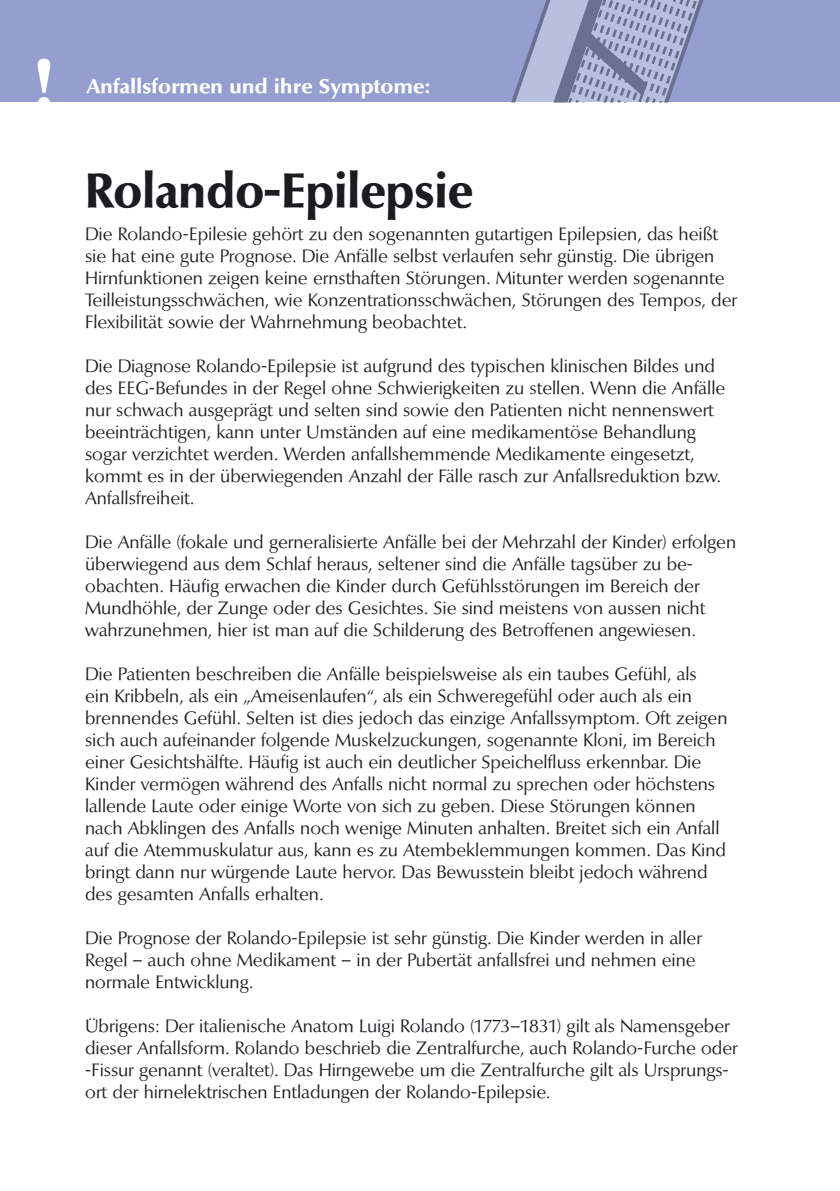
<style>
.page{position:relative;width:840px;height:1191px;background:#fff}
.page>*{position:absolute;margin:0;border:0;box-sizing:border-box;transform-origin:0 0}
.t1{font:900 72px "Optima BQ";color:#fff}
.t2{font:700 48px "Optima BQ";color:#1b1c20}
.t3{font:700 20px "Optima BQ";letter-spacing:.01em;color:#fff;scale:1.08 1}
.t4{font:18px/22px "Optima BQ";color:#1b1c20}
</style>
<div class="page">
<div style="left:0;top:0;width:839px;height:102px;background:#949ecf"></div>
<svg style="left:511px;top:0;width:193px;height:103px"></svg>
<hr style="left:839px;top:1148px;width:1px;height:43px;background:#949ecf">
<h1 class="t1" style="left:32px;top:43px;width:23px">!</h1>
<p class="t3" style="left:86px;top:75px;width:320px">Anfallsformen und ihre Symptome:</p>
<h2 class="t2" style="left:85px;top:163px;width:388px">Rolando-Epilepsie</h2>
<p class="t4" style="left:85px;top:223px;width:653px">Die Rolando-Epilesie gehört zu den sogenannten gutartigen Epilepsien, das heißt sie hat eine gute Prognose. Die Anfälle selbst verlaufen sehr günstig. Die übrigen Hirnfunktionen zeigen keine ernsthaften Störungen. Mitunter werden sogenannte Teilleistungsschwächen, wie Konzentrationsschwächen, Störungen des Tempos, der Flexibilität sowie der Wahrnehmung beobachtet.</p>
<p class="t4" style="left:85px;top:355px;width:641px">Die Diagnose Rolando-Epilepsie ist aufgrund des typischen klinischen Bildes und des EEG-Befundes in der Regel ohne Schwierigkeiten zu stellen. Wenn die Anfälle nur schwach ausgeprägt und selten sind sowie den Patienten nicht nennenswert beeinträchtigen, kann unter Umständen auf eine medikamentöse Behandlung sogar verzichtet werden. Werden anfallshemmende Medikamente eingesetzt, kommt es in der überwiegenden Anzahl der Fälle rasch zur Anfallsreduktion bzw.<br>Anfallsfreiheit.</p>
<p class="t4" style="left:85px;top:531px;width:652px">Die Anfälle (fokale und gerneralisierte Anfälle bei der Mehrzahl der Kinder) erfolgen überwiegend aus dem Schlaf heraus, seltener sind die Anfälle tagsüber zu be&shy;obachten. Häufig erwachen die Kinder durch Gefühlsstörungen im Bereich der Mundhöhle, der Zunge oder des Gesichtes. Sie sind meistens von aussen nicht wahrzunehmen, hier ist man auf die Schilderung des Betroffenen angewiesen.</p>
<p class="t4" style="left:85px;top:663px;width:643px">Die Patienten beschreiben die Anfälle beispielsweise als ein taubes Gefühl, als<br>ein Kribbeln, als ein „Ameisenlaufen“, als ein Schweregefühl oder auch als ein brennendes Gefühl. Selten ist dies jedoch das einzige Anfallssymptom. Oft zeigen sich auch aufeinander folgende Muskelzuckungen, sogenannte Kloni, im Bereich einer Gesichtshälfte. Häufig ist auch ein deutlicher Speichelfluss erkennbar. Die Kinder vermögen während des Anfalls nicht normal zu sprechen oder höchstens lallende Laute oder einige Worte von sich zu geben. Diese Störungen können nach Abklingen des Anfalls noch wenige Minuten anhalten. Breitet sich ein Anfall auf die Atemmuskulatur aus, kann es zu Atembeklemmungen kommen. Das Kind bringt dann nur würgende Laute hervor. Das Bewusstein bleibt jedoch während des gesamten Anfalls erhalten.</p>
<p class="t4" style="left:85px;top:927px;width:618px">Die Prognose der Rolando-Epilepsie ist sehr günstig. Die Kinder werden in aller<br>Regel – auch ohne Medikament – in der Pubertät anfallsfrei und nehmen eine normale Entwicklung.</p>
<p class="t4" style="left:85px;top:1015px;width:654px">Übrigens: Der italienische Anatom Luigi Rolando (1773–1831) gilt als Namensgeber dieser Anfallsform. Rolando beschrieb die Zentralfurche, auch Rolando-Furche oder -Fissur genannt (veraltet). Das Hirngewebe um die Zentralfurche gilt als Ursprungs&shy;ort der hirnelektrischen Entladungen der Rolando-Epilepsie.</p>
</div>
